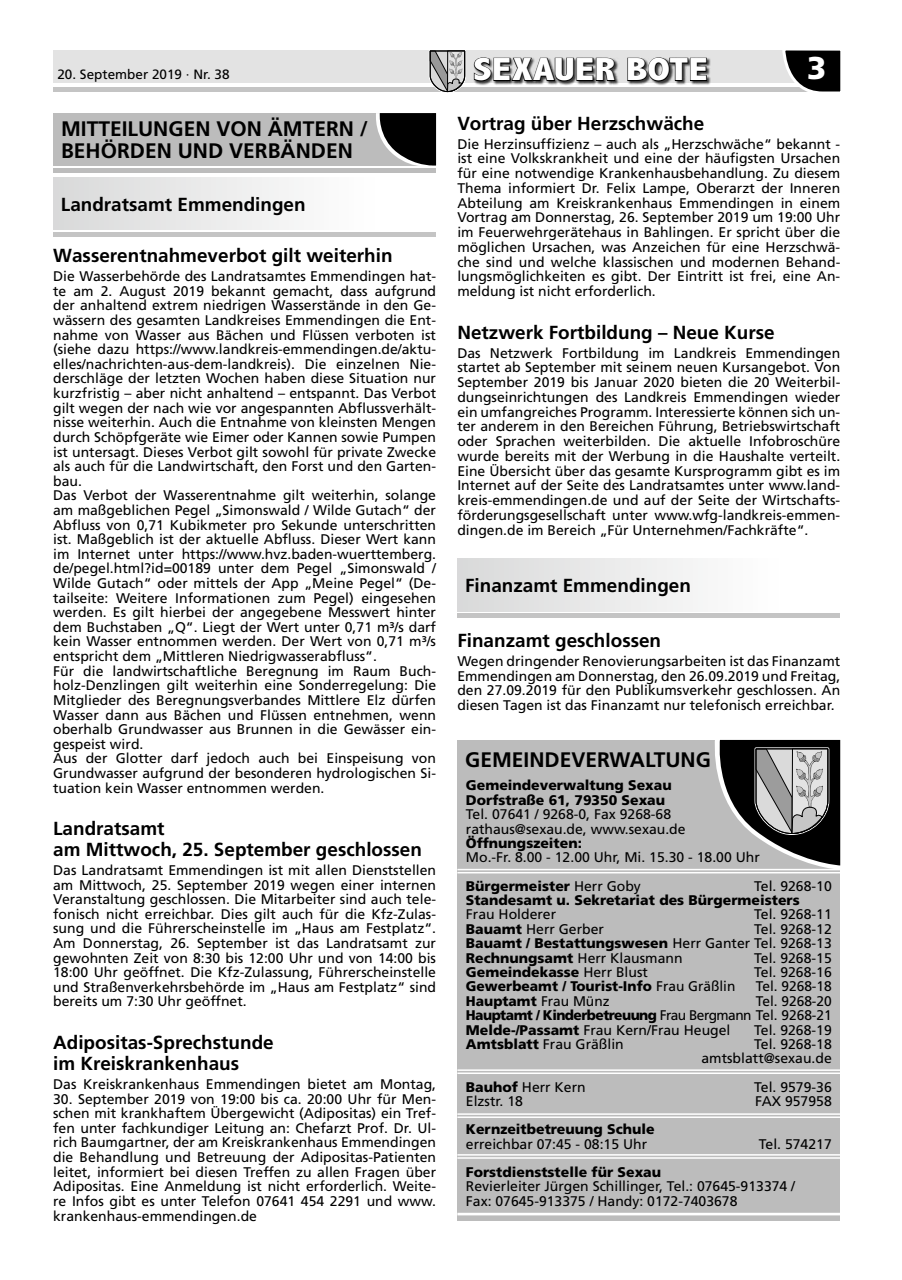
<style>
.page{position:relative;width:902px;height:1280px;background:#fff}
.page>*{position:absolute;margin:0;border:0;box-sizing:border-box;transform-origin:0 0}
.t1{font:800 condensed 32.25px "Abadi";letter-spacing:.01em;color:#fff;scale:1.26 1}
.t2{font:900 31.5px "Frutiger";color:#fff}
.t3{font:700 21px/22.5px "Frutiger";color:#000}
.t4{font:700 18.9px/21.1px "Frutiger";color:#000}
.t5{font:13.95px/14.5px "Frutiger";color:#000;text-align:justify}
.t6{font:900 13.95px/14.4px "Frutiger";color:#000}
.t7{font:13.5px "Frutiger";color:#000}
.s1{font-weight:900}
.s2{font-weight:400}
</style>
<div class="page">
<hr style="left:53px;top:87px;width:787px;height:4px;background:#c4c4c4">
<div style="left:53px;top:51px;width:787px;height:32px;background:#e3e3e3"></div>
<svg style="left:780px;top:50px;width:61px;height:42px"></svg>
<svg style="left:429px;top:50px;width:37px;height:43px"></svg>
<div style="left:474px;top:57px;width:237px;height:28px;background:#000;opacity:.75"></div>
<svg style="left:473px;top:57px;width:143px;height:25px;background:#535353"></svg>
<svg style="left:626px;top:57px;width:81px;height:25px;background:#565656"></svg>
<div style="left:53px;top:113px;width:383px;height:52px;background:#bcbcbc"></div>
<hr style="left:53px;top:168px;width:383px;height:4px;background:#bcbcbc">
<svg style="left:373px;top:113px;width:63px;height:53px"></svg>
<div style="left:53px;top:177px;width:383px;height:52px;background:linear-gradient(to right,#dadada,#fff)"></div>
<hr style="left:53px;top:232px;width:383px;height:4px;background:#c4c4c4">
<div style="left:457px;top:559px;width:383px;height:52px;background:linear-gradient(to right,#d9dada,#fff)"></div>
<hr style="left:457px;top:614px;width:383px;height:4px;background:#c4c4c4">
<div style="left:457px;top:740px;width:383px;height:481px;background:#bcbcbc"></div>
<svg style="left:709px;top:740px;width:131px;height:134px"></svg>
<hr style="left:457px;top:1213px;width:383px;height:2px;background:#fff">
<hr style="left:457px;top:869px;width:383px;height:1px;background:#fff">
<hr style="left:457px;top:872px;width:383px;height:1px;background:#fff">
<hr style="left:457px;top:1069px;width:383px;height:2px;background:#fff">
<hr style="left:457px;top:1072px;width:383px;height:2px;background:#fff">
<hr style="left:457px;top:1113px;width:383px;height:2px;background:#fff">
<hr style="left:457px;top:1116px;width:383px;height:2px;background:#fff">
<hr style="left:457px;top:1154px;width:383px;height:1px;background:#fff">
<hr style="left:457px;top:1157px;width:383px;height:2px;background:#fff">
<p class="t7" style="left:57px;top:66px;width:174px">20. September 2019 · Nr. 38</p>
<h1 class="t1" style="left:473px;top:52px;width:188px">SEXAUER BOTE</h1>
<h2 class="t2" style="left:807px;top:49px;width:21px">3</h2>
<h3 class="t3" style="left:61px;top:117px;width:308px">MITTEILUNGEN VON ÄMTERN /<br>BEHÖRDEN UND VERBÄNDEN</h3>
<h3 class="t4" style="left:61px;top:193px;width:246px">Landratsamt Emmendingen</h3>
<h3 class="t4" style="left:53px;top:245px;width:341px">Wasserentnahmeverbot gilt weiterhin</h3>
<p class="t5" style="left:53px;top:269px;width:384px;text-align:left">Die Wasserbehörde des Landratsamtes Emmendingen hat&shy;te am 2. August 2019 bekannt gemacht, dass aufgrund der anhaltend extrem niedrigen Wasserstände in den Ge&shy;wässern des gesamten Landkreises Emmendingen die Ent&shy;nahme von Wasser aus Bächen und Flüssen verboten ist (siehe dazu https://www.landkreis-emmendingen.de/aktu&shy;elles/nachrichten-aus-dem-landkreis). Die einzelnen Nie&shy;derschläge der letzten Wochen haben diese Situation nur kurzfristig – aber nicht anhaltend – entspannt. Das Verbot gilt wegen der nach wie vor angespannten Abflussverhält&shy;nisse weiterhin. Auch die Entnahme von kleinsten Mengen durch Schöpfgeräte wie Eimer oder Kannen sowie Pumpen ist untersagt. Dieses Verbot gilt sowohl für private Zwecke als auch für die Landwirtschaft, den Forst und den Garten&shy;bau.<br>Das Verbot der Wasserentnahme gilt weiterhin, solange am maßgeblichen Pegel „Simonswald / Wilde Gutach“ der Abfluss von 0,71 Kubikmeter pro Sekunde unterschritten ist. Maßgeblich ist der aktuelle Abfluss. Dieser Wert kann im Internet unter https://www.hvz.baden-wuerttemberg. de/pegel.html?id=00189 unter dem Pegel „Simonswald / Wilde Gutach“ oder mittels der App „Meine Pegel“ (De&shy;tailseite: Weitere Informationen zum Pegel) eingesehen werden. Es gilt hierbei der angegebene Messwert hinter dem Buchstaben „Q“. Liegt der Wert unter 0,71 m³/s darf kein Wasser entnommen werden. Der Wert von 0,71 m³/s entspricht dem „Mittleren Niedrigwasserabfluss“.<br>Für die landwirtschaftliche Beregnung im Raum Buch&shy;holz-Denzlingen gilt weiterhin eine Sonderregelung: Die Mitglieder des Beregnungsverbandes Mittlere Elz dürfen Wasser dann aus Bächen und Flüssen entnehmen, wenn oberhalb Grundwasser aus Brunnen in die Gewässer ein&shy;gespeist wird.<br>Aus der Glotter darf jedoch auch bei Einspeisung von Grundwasser aufgrund der besonderen hydrologischen Si&shy;tuation kein Wasser entnommen werden.</p>
<h3 class="t4" style="left:53px;top:817px;width:370px">Landratsamt<br>am Mittwoch, 25. September geschlossen</h3>
<p class="t5" style="left:53px;top:863px;width:384px">Das Landratsamt Emmendingen ist mit allen Dienststellen am Mittwoch, 25. September 2019 wegen einer internen Veranstaltung geschlossen. Die Mitarbeiter sind auch tele&shy;fonisch nicht erreichbar. Dies gilt auch für die Kfz-Zulas&shy;sung und die Führerscheinstelle im „Haus am Festplatz“.<br>Am Donnerstag, 26. September ist das Landratsamt zur gewohnten Zeit von 8:30 bis 12:00 Uhr und von 14:00 bis 18:00 Uhr geöffnet. Die Kfz-Zulassung, Führerscheinstelle und Straßenverkehrsbehörde im „Haus am Festplatz“ sind bereits um 7:30 Uhr geöffnet.</p>
<h3 class="t4" style="left:53px;top:1031px;width:222px">adipositas-Sprechstunde im Kreiskrankenhaus</h3>
<p class="t5" style="left:53px;top:1077px;width:384px">Das Kreiskrankenhaus Emmendingen bietet am Montag,</p>
<p class="t5" style="left:53px;top:1091px;width:384px">30. September 2019 von 19:00 bis ca. 20:00 Uhr für Men&shy;schen mit krankhaftem Übergewicht (Adipositas) ein Tref&shy;fen unter fachkundiger Leitung an: Chefarzt Prof. Dr. Ul&shy;rich Baumgartner, der am Kreiskrankenhaus Emmendingen die Behandlung und Betreuung der Adipositas-Patienten leitet, informiert bei diesen Treffen zu allen Fragen über Adipositas. Eine Anmeldung ist nicht erforderlich. Weite&shy;re Infos gibt es unter Telefon 07641 454 2291 und www. krankenhaus-emmendingen.de</p>
<h3 class="t4" style="left:457px;top:112px;width:248px">Vortrag über Herzschwäche</h3>
<p class="t5" style="left:457px;top:136px;width:384px">Die Herzinsuffizienz – auch als „Herzschwäche“ bekannt - ist eine Volkskrankheit und eine der häufigsten Ursachen für eine notwendige Krankenhausbehandlung. Zu diesem Thema informiert Dr. Felix Lampe, Oberarzt der Inneren Abteilung am Kreiskrankenhaus Emmendingen in einem Vortrag am Donnerstag, 26. September 2019 um 19:00 Uhr im Feuerwehrgerätehaus in Bahlingen. Er spricht über die möglichen Ursachen, was Anzeichen für eine Herzschwä&shy;che sind und welche klassischen und modernen Behand&shy;lungsmöglichkeiten es gibt. Der Eintritt ist frei, eine An&shy;meldung ist nicht erforderlich.</p>
<h3 class="t4" style="left:457px;top:321px;width:319px">Netzwerk Fortbildung – Neue Kurse</h3>
<p class="t5" style="left:457px;top:345px;width:384px">Das Netzwerk Fortbildung im Landkreis Emmendingen startet ab September mit seinem neuen Kursangebot. Von September 2019 bis Januar 2020 bieten die 20 Weiterbil&shy;dungseinrichtungen des Landkreis Emmendingen wieder ein umfangreiches Programm. Interessierte können sich un&shy;ter anderem in den Bereichen Führung, Betriebswirtschaft oder Sprachen weiterbilden. Die aktuelle Infobroschüre wurde bereits mit der Werbung in die Haushalte verteilt.<br>Eine Übersicht über das gesamte Kursprogramm gibt es im Internet auf der Seite des Landratsamtes unter www.land&shy;kreis-emmendingen.de und auf der Seite der Wirtschafts&shy;förderungsgesellschaft unter www.wfg-landkreis-emmen&shy;dingen.de im Bereich „Für Unternehmen/Fachkräfte“.</p>
<h3 class="t4" style="left:465px;top:575px;width:227px">Finanzamt Emmendingen</h3>
<h3 class="t4" style="left:457px;top:630px;width:205px">Finanzamt geschlossen</h3>
<p class="t5" style="left:457px;top:653px;width:384px">Wegen dringender Renovierungsarbeiten ist das Finanzamt Emmendingen am Donnerstag, den 26.09.2019 und Freitag, den 27.09.2019 für den Publikumsverkehr geschlossen. An diesen Tagen ist das Finanzamt nur telefonisch erreichbar.</p>
<h3 class="t3" style="left:465px;top:749px;width:247px">GEMEINDEVERWALTUNG</h3>
<p class="t6" style="left:466px;top:778px;width:207px">Gemeindeverwaltung Sexau<br>Dorfstraße 61, 79350 Sexau</p>
<p class="t5" style="left:466px;top:807px;width:221px">Tel. 07641 / 9268-0, Fax 9268-68 rathaus@sexau.de, www.sexau.de</p>
<p class="t6" style="left:466px;top:836px;width:118px">Öffnungszeiten:</p>
<p class="t5" style="left:466px;top:843px;width:295px;line-height:28.2px">Mo.-Fr. 8.00 - 12.00 Uhr, Mi. 15.30 - 18.00 Uhr<br><span class="s1">Bürgermeister</span> Herr Goby</p>
<p class="t5" style="left:754px;top:878px;width:79px">Tel. 9268-10</p>
<p class="t6" style="left:466px;top:893px;width:335px">Standesamt u. Sekretariat des Bürgermeisters</p>
<p class="t5" style="left:466px;top:907px;width:92px">Frau Holderer</p>
<p class="t5" style="left:754px;top:907px;width:79px">Tel. 9268-11</p>
<p class="t5" style="left:466px;top:922px;width:140px"><span class="s1">Bauamt</span> Herr Gerber</p>
<p class="t5" style="left:466px;top:922px;width:367px;text-indent:288px">Tel. 9268-12<br><span class="s1">Bauamt / Bestattungswesen</span> Herr Ganter Tel. 9268-13<br><span class="s1">Rechnungsamt</span> Herr Klausmann</p>
<p class="t5" style="left:754px;top:950px;width:79px">Tel. 9268-15</p>
<p class="t6" style="left:466px;top:965px;width:183px">Gemeindekasse <span class="s2">Herr Blust</span></p>
<p class="t5" style="left:754px;top:965px;width:79px">Tel. 9268-16</p>
<p class="t6" style="left:466px;top:979px;width:271px">Gewerbeamt / Tourist-Info <span class="s2">Frau Gräßlin</span></p>
<p class="t5" style="left:755px;top:979px;width:77px">Tel. 9268-18</p>
<p class="t6" style="left:466px;top:993px;width:145px">Hauptamt <span class="s2">Frau Münz</span></p>
<p class="t5" style="left:466px;top:994px;width:367px;text-indent:290px">Tel. 9268-20<br><span class="s1">Hauptamt / Kinderbetreuung</span> Frau Bergmann Tel. 9268-21<br><span class="s1">Melde-/Passamt</span> Frau Kern/Frau Heugel</p>
<p class="t5" style="left:754px;top:1022px;width:79px">Tel. 9268-19</p>
<p class="t5" style="left:466px;top:1037px;width:159px"><span class="s1">Amtsblatt</span> Frau Gräßlin</p>
<p class="t5" style="left:701px;top:1037px;width:132px;text-align:right">Tel. 9268-18 amtsblatt@sexau.de</p>
<p class="t5" style="left:466px;top:1079px;width:121px"><span class="s1">Bauhof</span> Herr Kern</p>
<p class="t5" style="left:754px;top:1079px;width:79px">Tel. 9579-36</p>
<p class="t5" style="left:466px;top:1094px;width:59px">Elzstr. 18</p>
<p class="t5" style="left:755px;top:1094px;width:78px">FAX 957958</p>
<p class="t6" style="left:466px;top:1122px;width:190px">Kernzeitbetreuung Schule</p>
<p class="t5" style="left:466px;top:1136px;width:183px">erreichbar 07:45 - 08:15 Uhr</p>
<p class="t5" style="left:758px;top:1136px;width:74px">Tel. 574217</p>
<p class="t6" style="left:466px;top:1164px;width:197px">Forstdienststelle für Sexau</p>
<p class="t5" style="left:466px;top:1179px;width:331px">Revierleiter Jürgen Schillinger, Tel.: 07645-913374 /<br>Fax: 07645-913375 / Handy: 0172-7403678</p>
</div>
